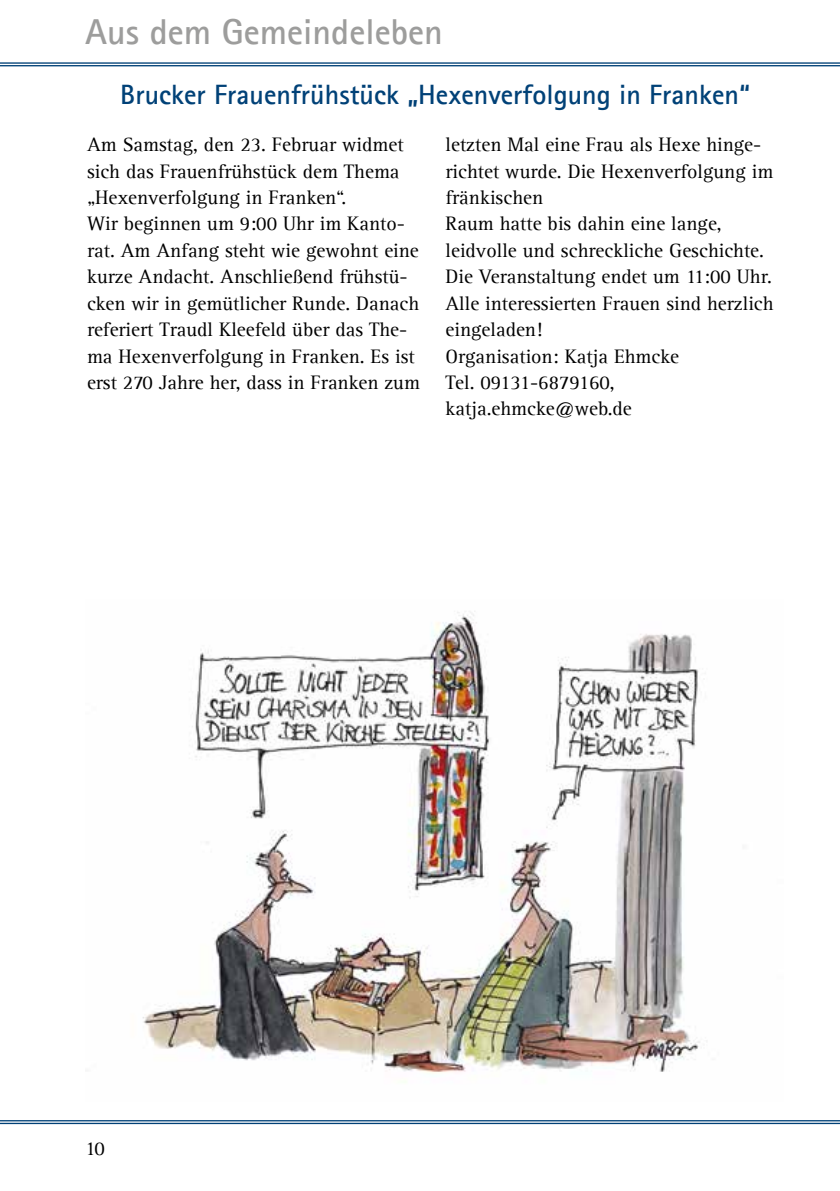
<style>
.page{position:relative;width:840px;height:1191px;background:#fff}
.page>*{position:absolute;margin:0;border:0;box-sizing:border-box;transform-origin:0 0}
.t1{font:700 36px "Agfa Rotis Sans Serif";color:#9d9d9c}
.t2{font:700 28px "Agfa Rotis Sans Serif";color:#004177}
.t3{font:20px/26.4px "Agfa Rotis Serif";color:#000}
</style>
<div class="page">
<hr style="left:0;top:62px;width:839px;height:2px;background:#004177">
<hr style="left:0;top:65px;width:839px;height:1px;background:#004177">
<hr style="left:0;top:1120px;width:839px;height:1px;background:#004177">
<hr style="left:0;top:1122px;width:839px;height:2px;background:#004177">
<img style="left:142px;top:611px;width:558px;height:472px">
<h1 class="t1" style="left:85px;top:9px;width:359px">Aus dem Gemeindeleben</h1>
<h2 class="t2" style="left:120px;top:77px;width:630px">Brucker Frauenfrühstück „Hexenverfolgung in Franken“</h2>
<p class="t3" style="left:87px;top:132px;width:334px">Am Samstag, den 23. Februar widmet sich das Frauenfrühstück dem Thema „Hexenverfolgung in Franken“.<br>Wir beginnen um 9:00 Uhr im Kanto&shy;rat. Am Anfang steht wie gewohnt eine kurze Andacht. Anschließend frühstü&shy;cken wir in gemütlicher Runde. Danach referiert Traudl Kleefeld über das The&shy;ma Hexenverfolgung in Franken. Es ist erst 270 Jahre her, dass in Franken zum</p>
<p class="t3" style="left:445px;top:132px;width:329px">letzten Mal eine Frau als Hexe hinge&shy;richtet wurde. Die Hexenverfolgung im fränkischen<br>Raum hatte bis dahin eine lange, leidvolle und schreckliche Geschichte.<br>Die Veranstaltung endet um 11:00 Uhr.<br>Alle interessierten Frauen sind herzlich eingeladen!<br>Organisation: Katja Ehmcke<br>Tel. 09131-6879160, katja.ehmcke@web.de</p>
<p class="t3" style="left:85px;top:1135px;width:21px">10</p>
</div>
